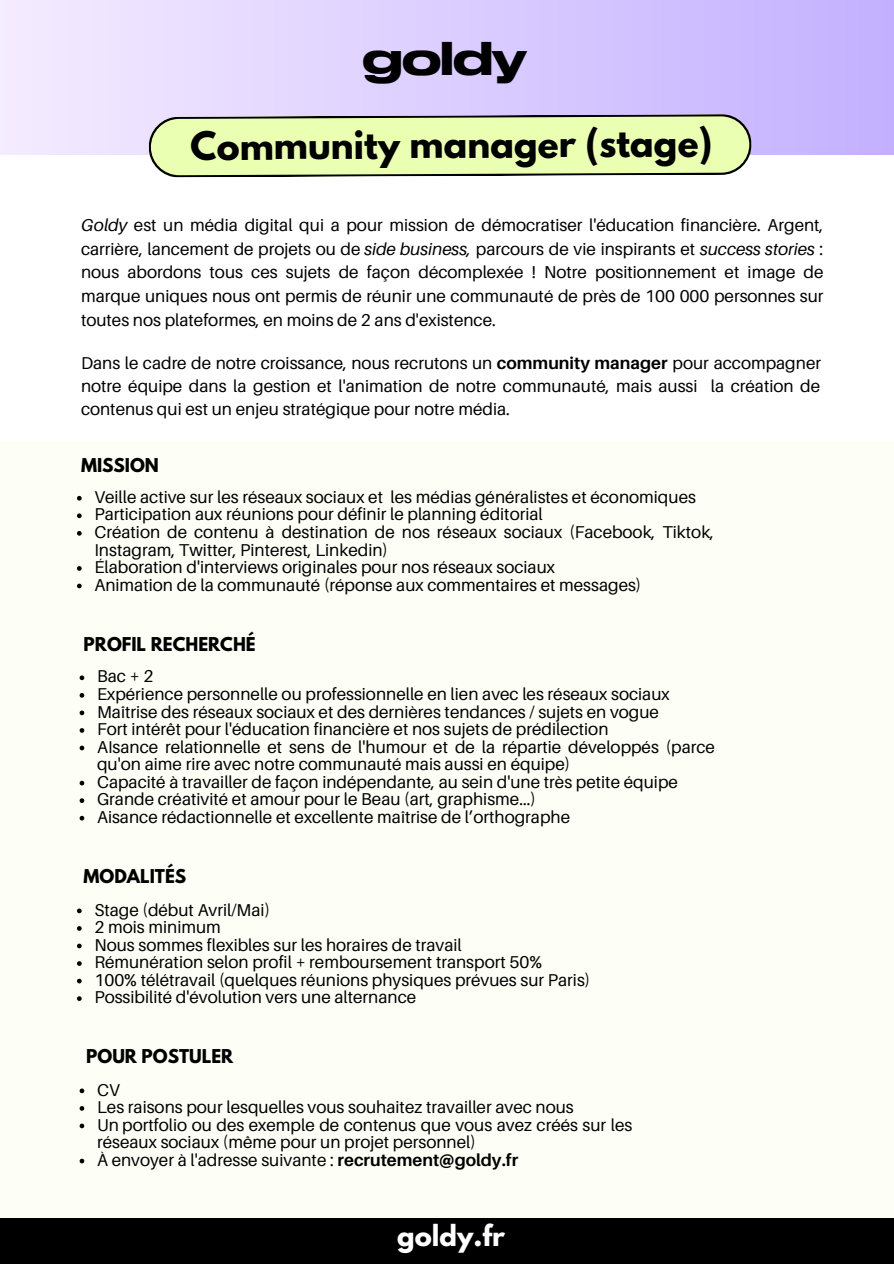
<style>
.page{position:relative;width:894px;height:1264px;background:#fff}
.page>*{position:absolute;margin:0;border:0;box-sizing:border-box;transform-origin:0 0}
.t1{font:500 44.4px "Druk Wide Trial";letter-spacing:-.025em;color:#000}
.t2{font:700 34.65px "League Spartan";letter-spacing:-.01em;color:#000}
.t3{font:700 25.8px "League Spartan";color:#fff}
.t4{font:17.1px/17.5px "Aileron";color:#000}
.t5{font:700 16.95px "League Spartan";color:#000}
.s1{font-style:italic}
.s2{font-weight:700}
</style>
<div class="page">
<div style="left:0;top:0;width:893px;height:155px;background:linear-gradient(to right,#f4ecff,#c3b0ff)"></div>
<svg style="left:148px;top:114px;width:603px;height:63px;background:#dcecab"></svg>
<div style="left:0;top:441px;width:893px;height:822px;background:#fdfff7"></div>
<div style="left:0;top:1217px;width:893px;height:46px;background:#000"></div>
<svg style="left:77px;top:496px;width:5px;height:4px"></svg>
<svg style="left:77px;top:513px;width:5px;height:5px"></svg>
<svg style="left:77px;top:531px;width:5px;height:4px"></svg>
<svg style="left:77px;top:566px;width:5px;height:5px"></svg>
<svg style="left:77px;top:583px;width:5px;height:5px"></svg>
<svg style="left:80px;top:675px;width:4px;height:5px"></svg>
<svg style="left:80px;top:693px;width:4px;height:4px"></svg>
<svg style="left:80px;top:710px;width:4px;height:5px"></svg>
<svg style="left:80px;top:728px;width:4px;height:4px"></svg>
<svg style="left:80px;top:745px;width:4px;height:5px"></svg>
<svg style="left:80px;top:780px;width:4px;height:5px"></svg>
<svg style="left:80px;top:798px;width:4px;height:5px"></svg>
<svg style="left:80px;top:815px;width:4px;height:5px"></svg>
<svg style="left:77px;top:908px;width:5px;height:5px"></svg>
<svg style="left:77px;top:926px;width:5px;height:4px"></svg>
<svg style="left:77px;top:943px;width:5px;height:5px"></svg>
<svg style="left:77px;top:961px;width:5px;height:4px"></svg>
<svg style="left:77px;top:978px;width:5px;height:5px"></svg>
<svg style="left:77px;top:996px;width:5px;height:4px"></svg>
<svg style="left:80px;top:1088px;width:4px;height:5px"></svg>
<svg style="left:80px;top:1106px;width:4px;height:4px"></svg>
<svg style="left:80px;top:1123px;width:4px;height:5px"></svg>
<svg style="left:80px;top:1158px;width:4px;height:5px"></svg>
<h1 class="t1" style="left:362px;top:39px;width:166px">goldy</h1>
<h2 class="t2" style="left:190px;top:127px;width:523px">Community manager (stage)</h2>
<p class="t4" style="left:81px;top:213px;width:743px;line-height:23.7px;text-align:justify"><span class="s1">Goldy</span> est un média digital qui a pour mission de démocratiser l'éducation financière. Argent, carrière, lancement de projets ou de <span class="s1">side business,</span> parcours de vie inspirants et <span class="s1">success stories</span> : nous abordons tous ces sujets de façon décomplexée ! Notre positionnement et image de marque uniques nous ont permis de réunir une communauté de près de 100 000 personnes sur toutes nos plateformes, en moins de 2 ans d'existence.</p>
<p class="t4" style="left:81px;top:350px;width:741px;line-height:23.4px;text-align:justify">Dans le cadre de notre croissance, nous recrutons un <span class="s2">community manager</span> pour accompagner notre équipe dans la gestion et l'animation de notre communauté, mais aussi la création de contenus qui est un enjeu stratégique pour notre média.</p>
<p class="t5" style="left:81px;top:456px;width:79px">MISSION</p>
<p class="t4" style="left:94px;top:488px;width:621px">Veille active sur les réseaux sociaux et les médias généralistes et économiques Participation aux réunions pour définir le planning éditorial<br>Création de contenu à destination de nos réseaux sociaux (Facebook, Tiktok, Instagram, Twitter, Pinterest, Linkedin)<br>Élaboration d'interviews originales pour nos réseaux sociaux<br>Animation de la communauté (réponse aux commentaires et messages)</p>
<p class="t5" style="left:84px;top:636px;width:173px">PROFIL RECHERCHÉ</p>
<p class="t4" style="left:97px;top:667px;width:619px">Bac+2<br>Expérience personnelle ou professionnelle en lien avec les réseaux sociaux Maîtrise des réseaux sociaux et des dernières tendances / sujets en vogue<br>Fort intérêt pour l'éducation financière et nos sujets de prédilection<br>AIsance relationnelle et sens de l'humour et de la répartie développés (parce qu'on aime rire avec notre communauté mais aussi en équipe)<br>Capacité à travailler de façon indépendante, au sein d'une très petite équipe Grande créativité et amour pour le Beau (art, graphisme...)<br>Aisance rédactionnelle et excellente maîtrise de l’orthographe</p>
<p class="t5" style="left:84px;top:868px;width:104px">MODALITÉS</p>
<p class="t4" style="left:94px;top:900px;width:497px">Stage (début Avril/Mai)<br>2 mois minimum<br>Nous sommes flexibles sur les horaires de travail<br>Rémunération selon profil + remboursement transport 50%<br>100% télétravail (quelques réunions physiques prévues sur Paris)<br>Possibilité d'évolution vers une alternance</p>
<p class="t5" style="left:86px;top:1047px;width:148px">POUR POSTULER</p>
<p class="t4" style="left:97px;top:1080px;width:536px">CV<br>Les raisons pour lesquelles vous souhaitez travailler avec nous<br>Un portfolio ou des exemple de contenus que vous avez créés sur les réseaux sociaux (même pour un projet personnel)<br>À envoyer à l'adresse suivante : <span class="s2">recrutement@goldy.fr</span></p>
<h3 class="t3" style="left:397px;top:1222px;width:109px">goldy.fr</h3>
</div>
